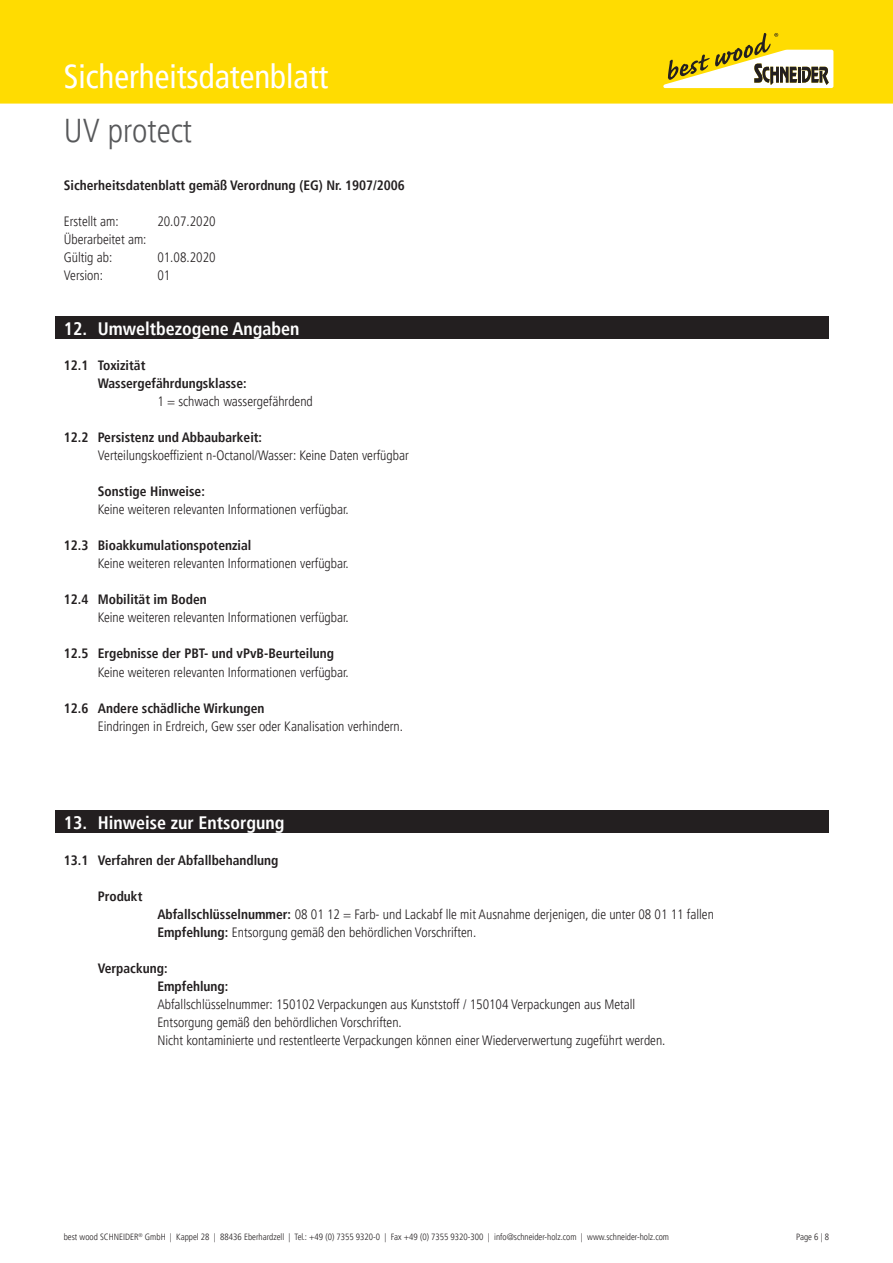
<style>
.page{position:relative;width:893px;height:1263px;background:#fff}
.page>*{position:absolute;margin:0;border:0;box-sizing:border-box;transform-origin:0 0}
.t1{font:condensed 33px "Frutiger LT Pro";color:#fff}
.t2{font:300 condensed 33px "Frutiger LT Pro";color:#57585a}
.t3{font:700 condensed 18px "Frutiger LT Pro";color:#fff}
.t4{font:300 condensed 13.5px/18px "Frutiger LT Pro";color:#231f20}
.t5{font:700 condensed 13.5px "Frutiger LT Pro";color:#231f20}
.t6{font:300 condensed 9px "Frutiger LT Pro";color:#231f20}
.s1{font-weight:700}
</style>
<div class="page">
<div style="left:0;top:0;width:893px;height:104px;background:#ffdc01"></div>
<svg style="left:663px;top:33px;width:170px;height:55px"></svg>
<div style="left:55px;top:316px;width:774px;height:23px;background:#231f20"></div>
<div style="left:55px;top:810px;width:774px;height:23px;background:#231f20"></div>
<h1 class="t1" style="left:64px;top:58px;width:266px">Sicherheitsdatenblatt</h1>
<h1 class="t2" style="left:64px;top:112px;width:130px">UV protect</h1>
<p class="t5" style="left:64px;top:177px;width:343px">Sicherheitsdatenblatt gemäß Verordnung (EG) Nr. 1907/2006</p>
<p class="t4" style="left:64px;top:212px;width:56px">Erstellt am:</p>
<p class="t4" style="left:157px;top:212px;width:60px">20.07.2020</p>
<p class="t4" style="left:64px;top:230px;width:84px">Überarbeitet am:<br>Gültig ab:</p>
<p class="t4" style="left:157px;top:248px;width:60px">01.08.2020</p>
<p class="t4" style="left:64px;top:266px;width:41px">Version:</p>
<p class="t4" style="left:157px;top:266px;width:14px">01</p>
<p class="t3" style="left:64px;top:318px;width:237px">12. Umweltbezogene Angaben</p>
<p class="t5" style="left:64px;top:358px;width:83px">12.1 Toxizität</p>
<p class="t5" style="left:98px;top:376px;width:150px">Wassergefährdungsklasse:</p>
<p class="t4" style="left:157px;top:393px;width:157px">1 = schwach wassergefährdend</p>
<p class="t5" style="left:64px;top:430px;width:200px">12.2 Persistenz und Abbaubarkeit:</p>
<p class="t4" style="left:98px;top:447px;width:312px">Verteilungskoeffizient n-Octanol/Wasser: Keine Daten verfügbar</p>
<p class="t5" style="left:98px;top:484px;width:109px">Sonstige Hinweise:</p>
<p class="t4" style="left:98px;top:501px;width:253px">Keine weiteren relevanten Informationen verfügbar.</p>
<p class="t5" style="left:64px;top:538px;width:189px">12.3 Bioakkumulationspotenzial</p>
<p class="t4" style="left:98px;top:555px;width:253px">Keine weiteren relevanten Informationen verfügbar.</p>
<p class="t5" style="left:64px;top:592px;width:145px">12.4 Mobilität im Boden</p>
<p class="t4" style="left:98px;top:609px;width:253px">Keine weiteren relevanten Informationen verfügbar.</p>
<p class="t5" style="left:64px;top:646px;width:272px">12.5 Ergebnisse der PBT- und vPvB-Beurteilung</p>
<p class="t4" style="left:98px;top:663px;width:253px">Keine weiteren relevanten Informationen verfügbar.</p>
<p class="t5" style="left:64px;top:700px;width:202px">12.6 Andere schädliche Wirkungen</p>
<p class="t4" style="left:98px;top:717px;width:307px">Eindringen in Erdreich, Gew sser oder Kanalisation verhindern.</p>
<p class="t3" style="left:64px;top:812px;width:222px">13. Hinweise zur Entsorgung</p>
<p class="t5" style="left:64px;top:852px;width:216px">13.1 Verfahren der Abfallbehandlung</p>
<p class="t5" style="left:98px;top:888px;width:46px">Produkt</p>
<p class="t4" style="left:157px;top:905px;width:558px"><span class="s1">Abfallschlüsselnummer:</span> 08 01 12 = Farb- und Lackabf lle mit Ausnahme derjenigen, die unter 08 01 11 fallen</p>
<p class="t4" style="left:157px;top:923px;width:321px"><span class="s1">Empfehlung:</span> Entsorgung gemäß den behördlichen Vorschriften.</p>
<p class="t5" style="left:98px;top:960px;width:71px">Verpackung:</p>
<p class="t5" style="left:157px;top:978px;width:73px">Empfehlung:</p>
<p class="t4" style="left:157px;top:995px;width:479px">Abfallschlüsselnummer: 150102 Verpackungen aus Kunststoff / 150104 Verpackungen aus Metall</p>
<p class="t4" style="left:157px;top:1013px;width:246px">Entsorgung gemäß den behördlichen Vorschriften.</p>
<p class="t4" style="left:157px;top:1031px;width:510px">Nicht kontaminierte und restentleerte Verpackungen können einer Wiederverwertung zugeführt werden.</p>
<p class="t6" style="left:64px;top:1232px;width:607px">best wood SCHNEIDER<sup>®</sup> GmbH | Kappel 28 | 88436 Eberhardzell | Tel.: +49 (0) 7355 9320-0 | Fax +49 (0) 7355 9320-300 | info@schneider-holz.com | www.schneider-holz.com</p>
<p class="t6" style="left:796px;top:1232px;width:34px">Page 6 | 8</p>
</div>
